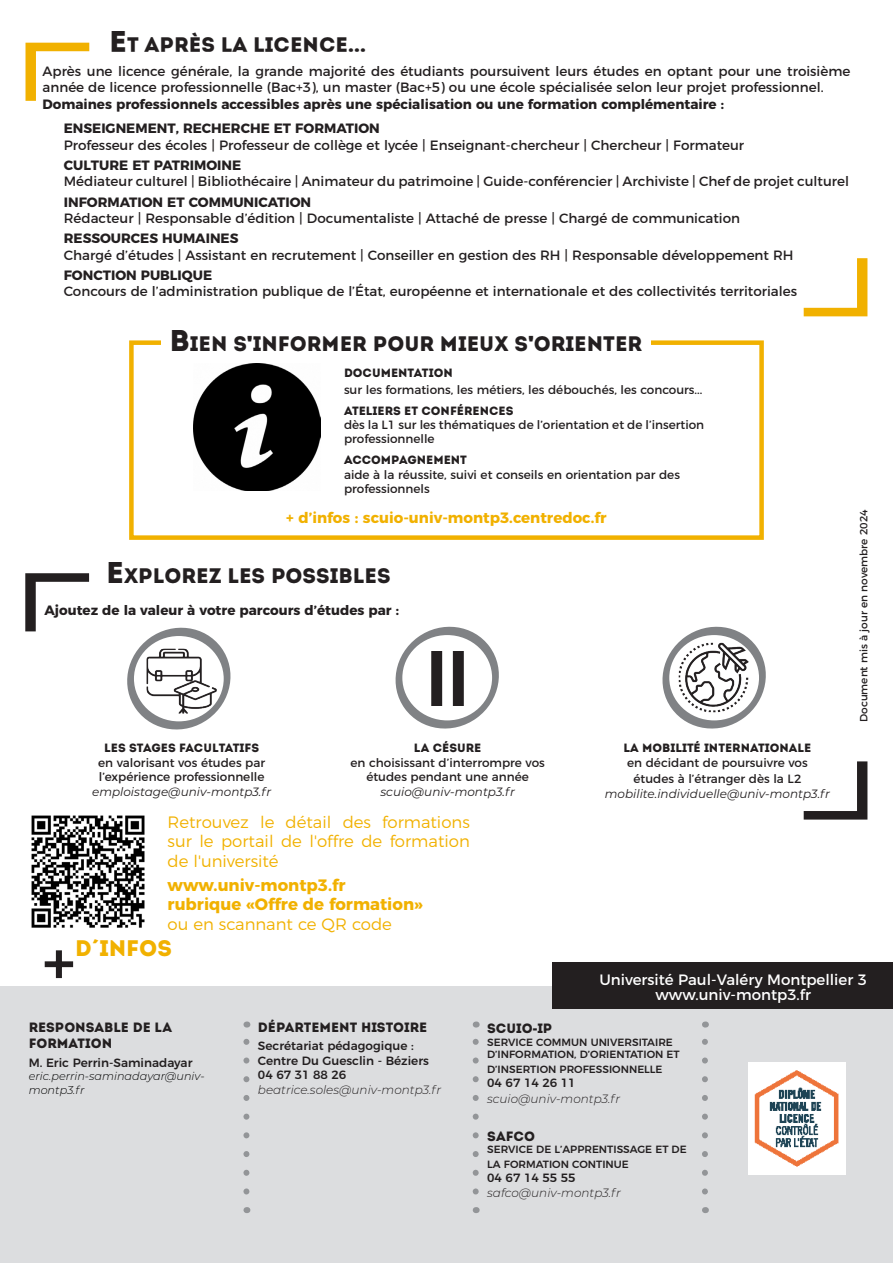
<style>
.page{position:relative;width:893px;height:1263px;background:#fff}
.page>*{position:absolute;margin:0;border:0;box-sizing:border-box;transform-origin:0 0}
.t1{font:22.5px "Intro";color:#f1b100}
.t2{font:21px "Intro";color:#231f20}
.t3{font:300 16.5px/19.5px "Montserrat";color:#f1b100;text-align:justify}
.t4{font:700 16.5px/19.5px "Montserrat";color:#f1b100}
.t5{font:15px "Montserrat";color:#fff}
.t6{font:700 15px "Montserrat";color:#f1b100}
.t7{font:13.5px/16.2px "Montserrat";color:#231f20}
.t8{font:700 13.5px "Montserrat";color:#231f20}
.t9{font:13.5px "Intro";color:#231f20}
.t10{font:12px/14.4px "Montserrat";color:#231f20}
.t11{font:500 12px "Montserrat";color:#231f20}
.t12{font:12px "Intro";color:#231f20}
.t13{font:italic 12px "Montserrat";color:#231f20}
.t14{font:italic 300 12px "Montserrat";color:#231f20}
.t15{font:italic 300 11.25px/14.4px "Montserrat";color:#000}
.t16{font:500 10.5px/14.4px "Montserrat";color:#231f20}
.t17{font:10.5px "Montserrat";color:#231f20}
.s1{font-size:30px}
.s2{font-family:"Arial";font-weight:900}
.s3{font-weight:300}
</style>
<div class="page">
<div style="left:0;top:986px;width:893px;height:277px;background:#dcdddf"></div>
<div style="left:552px;top:962px;width:341px;height:46px;background:#231f20"></div>
<svg style="left:804px;top:258px;width:63px;height:58px"></svg>
<svg style="left:26px;top:43px;width:63px;height:58px"></svg>
<img style="left:193px;top:364px;width:128px;height:127px">
<div style="left:129px;top:340px;width:635px;height:200px;border:4px solid #f1b100"></div>
<div style="left:161px;top:328px;width:490px;height:23px;background:#fff"></div>
<svg style="left:804px;top:761px;width:63px;height:58px"></svg>
<svg style="left:25px;top:573px;width:64px;height:58px"></svg>
<svg style="left:127px;top:627px;width:104px;height:103px"></svg>
<div style="left:134px;top:636px;width:90px;height:85px;background:#fff;border-radius:50%"></div>
<img style="left:147px;top:649px;width:70px;height:65px">
<svg style="left:395px;top:626px;width:104px;height:103px"></svg>
<div style="left:402px;top:635px;width:90px;height:85px;background:#fff;border-radius:50%"></div>
<img style="left:431px;top:651px;width:33px;height:54px">
<svg style="left:662px;top:626px;width:104px;height:103px"></svg>
<div style="left:669px;top:635px;width:90px;height:85px;background:#fff;border-radius:50%"></div>
<img style="left:679px;top:642px;width:70px;height:70px">
<img style="left:31px;top:815px;width:114px;height:113px">
<svg style="left:44px;top:950px;width:30px;height:29px"></svg>
<svg style="left:243px;top:1038px;width:6px;height:153px"></svg>
<svg style="left:473px;top:1038px;width:6px;height:153px"></svg>
<svg style="left:702px;top:1038px;width:6px;height:153px"></svg>
<img style="left:749px;top:1063px;width:96px;height:111px">
<p class="t2" style="left:109px;top:32px;width:259px"><span class="s1">E</span>T APRÈS LA LICENCE...</p>
<p class="t7" style="left:43px;top:62px;width:809px">Après une licence générale, la grande majorité des étudiants poursuivent leurs études en optant pour une troisième année de licence professionnelle (Bac+3), un master (Bac+5) ou une école spécialisée selon leur projet professionnel.</p>
<p class="t8" style="left:43px;top:93px;width:683px">Domaines professionnels accessibles après une spécialisation ou une formation complémentaire :</p>
<p class="t8" style="left:64px;top:117px;width:318px">ENSEIGNEMENT, RECHERCHE ET FORMATION</p>
<p class="t7" style="left:64px;top:136px;width:682px">Professeur des écoles | Professeur de collège et lycée | Enseignant-chercheur | Chercheur | Formateur</p>
<p class="t8" style="left:64px;top:154px;width:179px">CULTURE ET PATRIMOINE</p>
<p class="t7" style="left:64px;top:172px;width:787px">Médiateur culturel | Bibliothécaire | Animateur du patrimoine | Guide-conférencier | Archiviste | Chef de projet culturel</p>
<p class="t8" style="left:64px;top:191px;width:249px">INFORMATION ET COMMUNICATION</p>
<p class="t7" style="left:64px;top:209px;width:678px">Rédacteur | Responsable d’édition | Documentaliste | Attaché de presse | Chargé de communication</p>
<p class="t8" style="left:64px;top:227px;width:176px">RESSOURCES HUMAINES</p>
<p class="t7" style="left:64px;top:245px;width:731px">Chargé d’études | Assistant en recrutement | Conseiller en gestion des RH | Responsable développement RH</p>
<p class="t8" style="left:64px;top:264px;width:150px">FONCTION PUBLIQUE</p>
<p class="t7" style="left:64px;top:282px;width:735px">Concours de l’administration publique de l’État, européenne et internationale et des collectivités territoriales</p>
<p class="t2" style="left:169px;top:331px;width:474px"><span class="s1">B</span>IEN S<span class="s2">'</span>INFORMER POUR MIEUX S<span class="s2">'</span>ORIENTER</p>
<p class="t12" style="left:344px;top:366px;width:110px">DOCUMENTATION</p>
<p class="t10" style="left:344px;top:381px;width:360px">sur les formations, les métiers, les débouchés, les concours...</p>
<p class="t12" style="left:344px;top:403px;width:171px">ATELIERS ET CONFÉRENCES</p>
<p class="t10" style="left:344px;top:416px;width:362px">dès la L1 sur les thématiques de l’orientation et de l’insertion professionnelle</p>
<p class="t12" style="left:344px;top:453px;width:125px">ACCOMPAGNEMENT</p>
<p class="t10" style="left:344px;top:466px;width:337px">aide à la réussite, suivi et conseils en orientation par des professionnels</p>
<p class="t6" style="left:286px;top:505px;width:322px">+ d’infos : scuio-univ-montp3.centredoc.fr</p>
<p class="t2" style="left:106px;top:563px;width:286px"><span class="s1">E</span>XPLOREZ LES POSSIBLES</p>
<p class="t8" style="left:44px;top:599px;width:356px">Ajoutez de la valeur à votre parcours d’études par :</p>
<p class="t12" style="left:104px;top:741px;width:157px">LES STAGES FACULTATIFS</p>
<p class="t10" style="left:98px;top:754px;width:169px">en valorisant vos études par l’expérience professionnelle</p>
<p class="t13" style="left:92px;top:783px;width:181px">emploistage@univ-montp3.fr</p>
<p class="t12" style="left:414px;top:741px;width:69px">LA CÉSURE</p>
<p class="t10" style="left:350px;top:754px;width:196px;text-align:center">en choisissant d’interrompre vos études pendant une année</p>
<p class="t13" style="left:380px;top:783px;width:136px">scuio@univ-montp3.fr</p>
<p class="t3" style="left:168px;top:811px;width:304px">Retrouvez le détail des formations sur le portail de l'offre de formation de l'université</p>
<p class="t4" style="left:168px;top:874px;width:256px">www.univ-montp3.fr rubrique «Offre de formation» <span class="s3">ou en scannant ce QR code</span></p>
<p class="t1" style="left:75px;top:935px;width:98px">D´INFOS</p>
<p class="t12" style="left:624px;top:741px;width:189px">LA MOBILITÉ INTERNATIONALE</p>
<p class="t10" style="left:627px;top:754px;width:182px">en décidant de poursuivre vos</p>
<p class="t10" style="left:633px;top:771px;width:169px">études à l’étranger dès la L2</p>
<p class="t13" style="left:605px;top:785px;width:227px">mobilite.individuelle@univ-montp3.fr</p>
<p class="t17" style="left:855px;top:722px;width:214px;rotate:-90deg">Document mis à jour en novembre 2024</p>
<p class="t9" style="left:29px;top:1019px;width:145px">RESPONSABLE DE LA</p>
<p class="t9" style="left:29px;top:1035px;width:85px">FORMATION</p>
<p class="t11" style="left:29px;top:1052px;width:165px">M. Eric Perrin-Saminadayar</p>
<p class="t15" style="left:29px;top:1068px;width:177px">eric.perrin-saminadayar@univ&shy;montp3.fr</p>
<p class="t9" style="left:258px;top:1019px;width:171px">DÉPARTEMENT HISTOIRE</p>
<p class="t11" style="left:258px;top:1036px;width:157px">Secrétariat pédagogique :</p>
<p class="t11" style="left:258px;top:1051px;width:173px">Centre Du Guesclin - Béziers</p>
<p class="t11" style="left:258px;top:1065px;width:90px">04 67 31 88 26</p>
<p class="t14" style="left:258px;top:1081px;width:185px">beatrice.soles@univ-montp3.fr</p>
<p class="t5" style="left:599px;top:967px;width:269px">Université Paul-Valéry Montpellier 3</p>
<p class="t5" style="left:655px;top:982px;width:157px">www.univ-montp3.fr</p>
<p class="t9" style="left:487px;top:1020px;width:67px">SCUIO<span class="s2">-</span>IP</p>
<p class="t16" style="left:487px;top:1034px;width:187px">SERVICE COMMUN UNIVERSITAIRE</p>
<p class="t16" style="left:487px;top:1046px;width:194px">D’INFORMATION, D’ORIENTATION ET</p>
<p class="t16" style="left:487px;top:1061px;width:177px">D’INSERTION PROFESSIONNELLE</p>
<p class="t11" style="left:487px;top:1073px;width:90px">04 67 14 26 11</p>
<p class="t14" style="left:487px;top:1091px;width:134px">scuio@univ-montp3.fr</p>
<p class="t9" style="left:487px;top:1128px;width:49px">SAFCO</p>
<p class="t16" style="left:487px;top:1142px;width:201px">SERVICE DE L’APPRENTISSAGE ET DE<br>LA FORMATION CONTINUE</p>
<p class="t11" style="left:487px;top:1168px;width:90px">04 67 14 55 55</p>
<p class="t14" style="left:487px;top:1184px;width:135px">safco@univ-montp3.fr</p>
</div>
